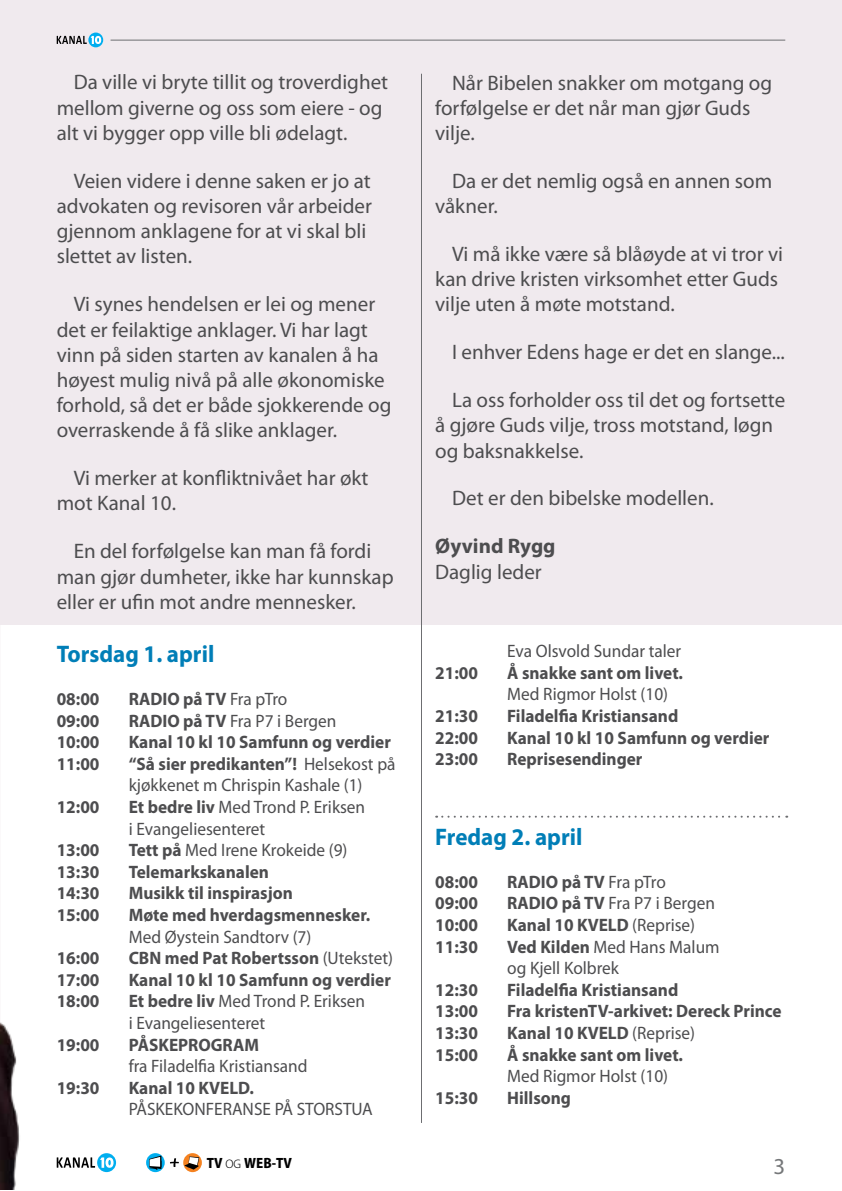
<style>
.page{position:relative;width:842px;height:1191px;background:#fff}
.page>*{position:absolute;margin:0;border:0;box-sizing:border-box;transform-origin:0 0}
.t1{font:32px "Myriad Arabic";color:#757779}
.t2{font:700 24px "Myriad Pro";color:#007eb7;scale:.96 1}
.t3{font:21px/25.2px "Myriad Pro";color:#4d4d4f}
.t4{font:700 21px "Myriad Pro";color:#4d4d4f}
.t5{font:700 18px "Myriad Pro";color:#4d4d4f;scale:.96 1}
.t6{font:18px/21.6px "Myriad Pro";color:#4d4d4f;scale:.96 1}
.t7{font:800 13px "Koz Go Pro";color:#000}
.s1{font-weight:400}
.s2{font-weight:700}
.s3{font-weight:300;font-size:11px}
</style>
<div class="page">
<svg style="left:97px;top:1153px;width:19px;height:19px"></svg>
<svg style="left:57px;top:1157px;width:57px;height:10px"></svg>
<svg style="left:183px;top:1153px;width:19px;height:19px"></svg>
<svg style="left:146px;top:1153px;width:19px;height:19px"></svg>
<svg style="left:149px;top:1155px;width:13px;height:14px"></svg>
<svg style="left:170px;top:1156px;width:29px;height:13px"></svg>
<div style="left:0;top:0;width:842px;height:624px;background:#f0eaee"></div>
<svg style="left:436px;top:815px;width:351px;height:2px"></svg>
<hr style="left:421px;top:74px;width:1px;height:1049px;background:#6d6e71">
<img style="left:0;top:1022px;width:20px;height:167px">
<hr style="left:111px;top:40px;width:674px;height:1px;background:#6d6e71">
<svg style="left:88px;top:33px;width:15px;height:14px"></svg>
<svg style="left:57px;top:36px;width:44px;height:8px"></svg>
<p class="t3" style="left:57px;top:70px;width:333px;text-indent:17px">Da ville vi bryte tillit og troverdighet mellom giverne og oss som eiere - og alt vi bygger opp ville bli ødelagt.</p>
<p class="t3" style="left:57px;top:169px;width:317px;text-indent:17px">Veien videre i denne saken er jo at advokaten og revisoren vår arbeider gjennom anklagene for at vi skal bli slettet av listen.</p>
<p class="t3" style="left:57px;top:292px;width:336px;text-indent:17px">Vi synes hendelsen er lei og mener det er feilaktige anklager. Vi har lagt vinn på siden starten av kanalen å ha høyest mulig nivå på alle økonomiske forhold, så det er både sjokkerende og overraskende å få slike anklager.</p>
<p class="t3" style="left:57px;top:466px;width:313px;text-indent:17px">Vi merker at konfliktnivået har økt mot Kanal 10.</p>
<p class="t3" style="left:57px;top:539px;width:338px;text-indent:17px">En del forfølgelse kan man få fordi man gjør dumheter, ikke har kunnskap eller er ufin mot andre mennesker.</p>
<p class="t2" style="left:57px;top:640px;width:166px">Torsdag 1. april</p>
<p class="t5" style="left:57px;top:689px;width:46px">08:00</p>
<p class="t5" style="left:129px;top:689px;width:167px">RADIO på TV <span class="s1">Fra pTro</span></p>
<p class="t5" style="left:57px;top:710px;width:46px">09:00</p>
<p class="t6" style="left:129px;top:710px;width:218px"><span class="s2">RADIO på TV</span> Fra P7 i Bergen</p>
<p class="t5" style="left:57px;top:732px;width:46px">10:00</p>
<p class="t5" style="left:129px;top:732px;width:275px">Kanal 10 kl 10 Samfunn og verdier</p>
<p class="t5" style="left:57px;top:753px;width:46px">11:00</p>
<p class="t6" style="left:129px;top:753px;width:279px"><span class="s2">“Så sier predikanten”!</span> Helsekost på kjøkkenet m Chrispin Kashale (1)</p>
<p class="t5" style="left:57px;top:797px;width:46px">12:00</p>
<p class="t6" style="left:129px;top:796px;width:248px"><span class="s2">Et bedre liv</span> Med Trond P. Eriksen i Evangeliesenteret</p>
<p class="t5" style="left:57px;top:840px;width:46px">13:00</p>
<p class="t6" style="left:129px;top:839px;width:229px"><span class="s2">Tett på</span> Med Irene Krokeide (9)</p>
<p class="t5" style="left:57px;top:861px;width:46px">13:30</p>
<p class="t5" style="left:129px;top:861px;width:148px">Telemarkskanalen</p>
<p class="t5" style="left:57px;top:883px;width:46px">14:30</p>
<p class="t5" style="left:129px;top:883px;width:173px">Musikk til inspirasjon</p>
<p class="t5" style="left:57px;top:905px;width:46px">15:00</p>
<p class="t5" style="left:129px;top:905px;width:253px">Møte med hverdagsmennesker.</p>
<p class="t6" style="left:129px;top:926px;width:192px">Med Øystein Sandtorv (7)</p>
<p class="t5" style="left:57px;top:948px;width:46px">16:00</p>
<p class="t5" style="left:129px;top:948px;width:277px">CBN med Pat Robertsson <span class="s1">(Utekstet)</span></p>
<p class="t5" style="left:57px;top:969px;width:46px">17:00</p>
<p class="t5" style="left:129px;top:969px;width:275px">Kanal 10 kl 10 Samfunn og verdier</p>
<p class="t5" style="left:57px;top:991px;width:46px">18:00</p>
<p class="t6" style="left:129px;top:991px;width:248px"><span class="s2">Et bedre liv</span> Med Trond P. Eriksen i Evangeliesenteret</p>
<p class="t5" style="left:57px;top:1034px;width:46px">19:00</p>
<p class="t5" style="left:129px;top:1034px;width:137px">PÅSKEPROGRAM</p>
<p class="t6" style="left:129px;top:1055px;width:188px">fra Filadelfia Kristiansand</p>
<p class="t5" style="left:57px;top:1077px;width:46px">19:30</p>
<p class="t5" style="left:129px;top:1077px;width:132px">Kanal 10 KVELD.</p>
<p class="t6" style="left:129px;top:1099px;width:256px">PÅSKEKONFERANSE PÅ STORSTUA</p>
<p class="t3" style="left:435px;top:70px;width:338px;text-indent:17px">Når Bibelen snakker om motgang og forfølgelse er det når man gjør Guds vilje.</p>
<p class="t3" style="left:435px;top:169px;width:339px;text-indent:17px">Da er det nemlig også en annen som våkner.</p>
<p class="t3" style="left:435px;top:242px;width:349px;text-indent:17px">Vi må ikke være så blåøyde at vi tror vi kan drive kristen virksomhet etter Guds vilje uten å møte motstand.</p>
<p class="t3" style="left:452px;top:340px;width:334px">I enhver Edens hage er det en slange...</p>
<p class="t3" style="left:435px;top:388px;width:352px;text-indent:17px">La oss forholder oss til det og fortsette å gjøre Guds vilje, tross motstand, løgn og baksnakkelse.</p>
<p class="t3" style="left:452px;top:486px;width:263px">Det er den bibelske modellen.</p>
<p class="t4" style="left:435px;top:534px;width:122px">Øyvind Rygg</p>
<p class="t3" style="left:435px;top:559px;width:108px">Daglig leder</p>
<p class="t6" style="left:507px;top:640px;width:183px">Eva Olsvold Sundar taler</p>
<p class="t5" style="left:435px;top:662px;width:46px">21:00</p>
<p class="t5" style="left:507px;top:662px;width:185px">Å snakke sant om livet.</p>
<p class="t6" style="left:507px;top:684px;width:169px">Med Rigmor Holst (10)</p>
<p class="t5" style="left:435px;top:706px;width:46px">21:30</p>
<p class="t5" style="left:507px;top:706px;width:180px">Filadelfia Kristiansand</p>
<p class="t5" style="left:435px;top:727px;width:46px">22:00</p>
<p class="t5" style="left:507px;top:727px;width:275px">Kanal 10 kl 10 Samfunn og verdier</p>
<p class="t5" style="left:435px;top:749px;width:46px">23:00</p>
<p class="t5" style="left:507px;top:749px;width:142px">Reprisesendinger</p>
<p class="t2" style="left:435px;top:823px;width:155px">Fredag 2. april</p>
<p class="t5" style="left:435px;top:871px;width:46px">08:00</p>
<p class="t5" style="left:507px;top:871px;width:167px">RADIO på TV <span class="s1">Fra pTro</span></p>
<p class="t5" style="left:435px;top:893px;width:46px">09:00</p>
<p class="t6" style="left:507px;top:893px;width:218px"><span class="s2">RADIO på TV</span> Fra P7 i Bergen</p>
<p class="t5" style="left:435px;top:914px;width:46px">10:00</p>
<p class="t5" style="left:507px;top:914px;width:197px">Kanal 10 KVELD <span class="s1">(Reprise)</span></p>
<p class="t5" style="left:435px;top:936px;width:46px">11:30</p>
<p class="t6" style="left:507px;top:936px;width:223px"><span class="s2">Ved Kilden</span> Med Hans Malum og Kjell Kolbrek</p>
<p class="t5" style="left:435px;top:979px;width:46px">12:30</p>
<p class="t5" style="left:507px;top:979px;width:180px">Filadelfia Kristiansand</p>
<p class="t5" style="left:435px;top:1001px;width:46px">13:00</p>
<p class="t5" style="left:507px;top:1001px;width:287px">Fra kristenTV-arkivet: Dereck Prince</p>
<p class="t5" style="left:435px;top:1022px;width:46px">13:30</p>
<p class="t5" style="left:507px;top:1022px;width:197px">Kanal 10 KVELD <span class="s1">(Reprise)</span></p>
<p class="t5" style="left:435px;top:1044px;width:46px">15:00</p>
<p class="t5" style="left:507px;top:1044px;width:185px">Å snakke sant om livet.</p>
<p class="t6" style="left:507px;top:1065px;width:169px">Med Rigmor Holst (10)</p>
<p class="t5" style="left:435px;top:1087px;width:46px">15:30</p>
<p class="t5" style="left:507px;top:1087px;width:68px">Hillsong</p>
<p class="t7" style="left:207px;top:1154px;width:86px">TV <span class="s3">OG</span> WEB-TV</p>
<h1 class="t1" style="left:773px;top:1143px;width:13px">3</h1>
</div>
